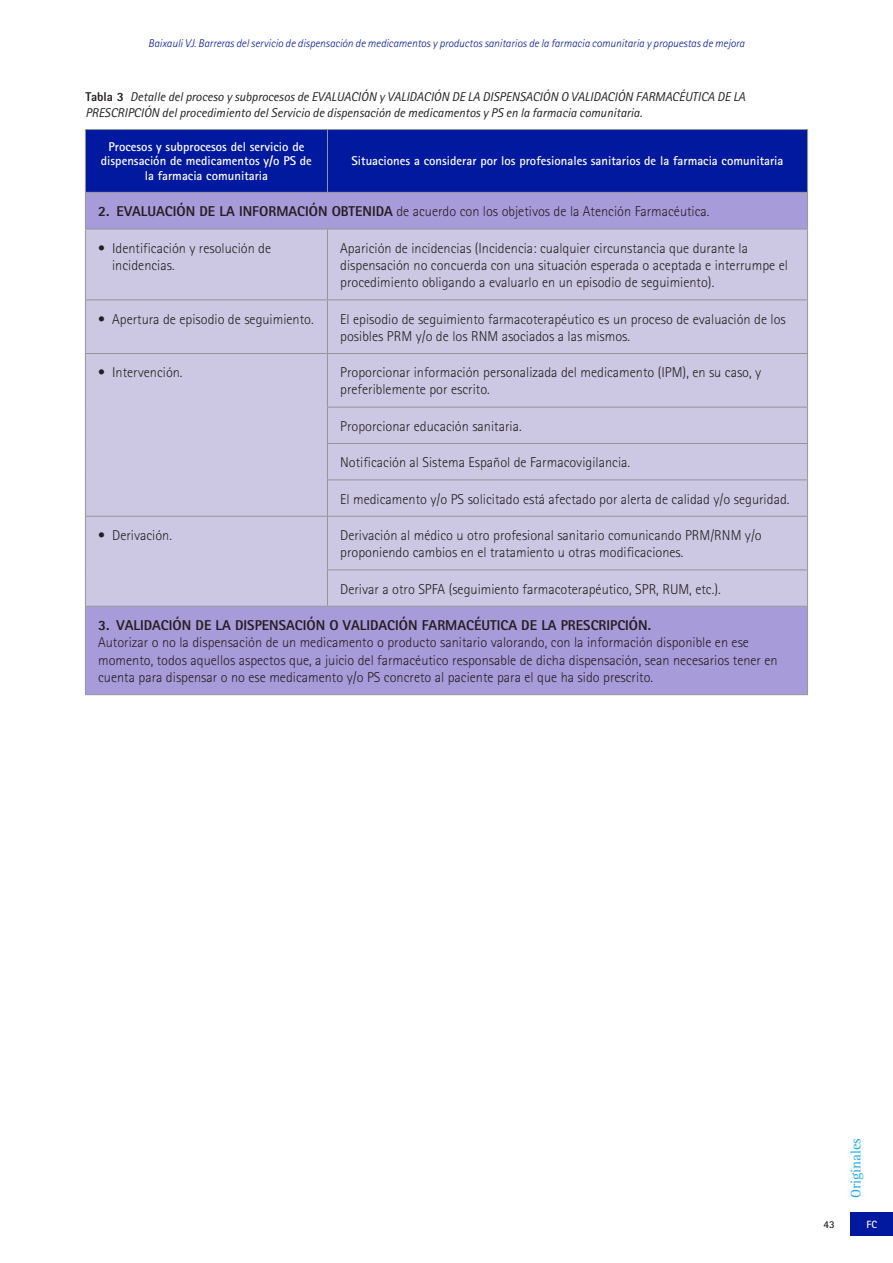
<style>
.page{position:relative;width:893px;height:1263px;background:#fff}
.page>*{position:absolute;margin:0;border:0;box-sizing:border-box;transform-origin:0 0}
.texto_tabla{font:300 14.25px/17.2px "Rotis Sans Serif";color:#231f20}
.texto_tabla-2{font:800 14.25px "Rotis Sans Serif";color:#231f20}
.t1{font:14.25px "Rotis Serif";color:#1bace3}
.texto_tabla_título{font:italic 12.75px/15.8px "Rotis Sans Serif";color:#231f20}
.texto_tabla_cabecera{font:700 12.75px/14.2px "Rotis Sans Serif";color:#fff;text-align:center}
.t2{font:italic 300 11.25px "Rotis Sans Serif";color:#00199f}
.t3{font:700 10.5px "Rotis Sans Serif";color:#231f20}
.t4{font:700 10.5px "Rotis Sans Serif";color:#fff}
.s1{font-weight:800;font-style:normal}
.s2{font-weight:800}
</style>
<div class="page">
<div style="left:850px;top:1212px;width:43px;height:23px;background:#00199f"></div>
<div style="left:86px;top:130px;width:721px;height:62px;background:#00199f"></div>
<div style="left:86px;top:193px;width:721px;height:501px;background:#a89bda"></div>
<div style="left:86px;top:230px;width:721px;height:376px;background:#ccc8e3"></div>
<hr style="left:85px;top:129px;width:242px;height:1px;background:#939598">
<hr style="left:85px;top:130px;width:1px;height:62px;background:#939598">
<hr style="left:327px;top:129px;width:481px;height:1px;background:#939598">
<hr style="left:327px;top:130px;width:1px;height:62px;background:#939598">
<hr style="left:807px;top:130px;width:1px;height:62px;background:#939598">
<hr style="left:85px;top:192px;width:242px;height:1px;background:#939598">
<hr style="left:85px;top:193px;width:1px;height:36px;background:#939598">
<hr style="left:327px;top:192px;width:481px;height:1px;background:#939598">
<hr style="left:807px;top:193px;width:1px;height:36px;background:#939598">
<hr style="left:85px;top:229px;width:242px;height:1px;background:#939598">
<hr style="left:85px;top:229px;width:1px;height:70px;background:#939598">
<hr style="left:327px;top:229px;width:481px;height:1px;background:#939598">
<hr style="left:327px;top:229px;width:1px;height:70px;background:#939598">
<hr style="left:807px;top:229px;width:1px;height:70px;background:#939598">
<hr style="left:85px;top:299px;width:242px;height:1px;background:#939598">
<hr style="left:85px;top:300px;width:1px;height:53px;background:#939598">
<hr style="left:327px;top:299px;width:481px;height:1px;background:#939598">
<hr style="left:327px;top:300px;width:1px;height:53px;background:#939598">
<hr style="left:807px;top:300px;width:1px;height:53px;background:#939598">
<hr style="left:85px;top:353px;width:242px;height:1px;background:#939598">
<hr style="left:85px;top:354px;width:1px;height:53px;background:#939598">
<hr style="left:85px;top:407px;width:1px;height:36px;background:#939598">
<hr style="left:85px;top:443px;width:1px;height:37px;background:#939598">
<hr style="left:85px;top:480px;width:1px;height:36px;background:#939598">
<hr style="left:327px;top:353px;width:481px;height:1px;background:#939598">
<hr style="left:327px;top:354px;width:1px;height:53px;background:#939598">
<hr style="left:807px;top:354px;width:1px;height:53px;background:#939598">
<hr style="left:327px;top:407px;width:481px;height:1px;background:#939598">
<hr style="left:327px;top:407px;width:1px;height:36px;background:#939598">
<hr style="left:807px;top:407px;width:1px;height:36px;background:#939598">
<hr style="left:327px;top:443px;width:481px;height:1px;background:#939598">
<hr style="left:327px;top:444px;width:1px;height:35px;background:#939598">
<hr style="left:807px;top:444px;width:1px;height:35px;background:#939598">
<hr style="left:327px;top:479px;width:481px;height:1px;background:#939598">
<hr style="left:327px;top:480px;width:1px;height:36px;background:#939598">
<hr style="left:807px;top:480px;width:1px;height:36px;background:#939598">
<hr style="left:85px;top:516px;width:242px;height:1px;background:#939598">
<hr style="left:85px;top:517px;width:1px;height:53px;background:#939598">
<hr style="left:85px;top:570px;width:1px;height:36px;background:#939598">
<hr style="left:327px;top:516px;width:481px;height:1px;background:#939598">
<hr style="left:327px;top:517px;width:1px;height:52px;background:#939598">
<hr style="left:807px;top:517px;width:1px;height:52px;background:#939598">
<hr style="left:327px;top:569px;width:481px;height:1px;background:#939598">
<hr style="left:327px;top:570px;width:1px;height:36px;background:#939598">
<hr style="left:807px;top:570px;width:1px;height:36px;background:#939598">
<hr style="left:85px;top:606px;width:242px;height:1px;background:#939598">
<hr style="left:85px;top:607px;width:1px;height:87px;background:#939598">
<hr style="left:327px;top:606px;width:481px;height:1px;background:#939598">
<hr style="left:807px;top:607px;width:1px;height:87px;background:#939598">
<hr style="left:85px;top:694px;width:242px;height:1px;background:#939598">
<hr style="left:327px;top:694px;width:481px;height:1px;background:#939598">
<p class="t2" style="left:148px;top:36px;width:598px">Baixauli VJ. Barreras del servicio de dispensación de medicamentos y productos sanitarios de la farmacia comunitaria y propuestas de mejora</p>
<p class="texto_tabla_título" style="left:85px;top:89px;width:661px"><span class="s1">Tabla 3</span> Detalle del proceso y subprocesos de EVALUACIÓN y VALIDACIÓN DE LA DISPENSACIÓN O VALIDACIÓN FARMACÉUTICA DE LA<br>PRESCRIPCIÓN del procedimiento del Servicio de dispensación de medicamentos y PS en la farmacia comunitaria.</p>
<p class="texto_tabla_cabecera" style="left:101px;top:139px;width:213px">Procesos y subprocesos del servicio de dispensación de medicamentos y/o PS de la farmacia comunitaria</p>
<p class="texto_tabla_cabecera" style="left:351px;top:154px;width:433px">Situaciones a considerar por los profesionales sanitarios de la farmacia comunitaria</p>
<p class="texto_tabla" style="left:98px;top:203px;width:613px"><span class="s2">2. EVALUACIÓN DE LA INFORMACIÓN OBTENIDA</span> de acuerdo con los objetivos de la Atención Farmacéutica.</p>
<p class="texto_tabla" style="left:112px;top:239px;width:161px;text-indent:-14px">• Identificación y resolución de incidencias.</p>
<p class="texto_tabla" style="left:340px;top:239px;width:449px">Aparición de incidencias (Incidencia: cualquier circunstancia que durante la dispensación no concuerda con una situación esperada o aceptada e interrumpe el procedimiento obligando a evaluarlo en un episodio de seguimiento).</p>
<p class="texto_tabla" style="left:98px;top:310px;width:217px">• Apertura de episodio de seguimiento.</p>
<p class="texto_tabla" style="left:340px;top:310px;width:447px">El episodio de seguimiento farmacoterapéutico es un proceso de evaluación de los posibles PRM y/o de los RNM asociados a las mismos.</p>
<p class="texto_tabla" style="left:98px;top:364px;width:86px">• Intervención.</p>
<p class="texto_tabla" style="left:340px;top:364px;width:423px">Proporcionar información personalizada del medicamento (IPM), en su caso, y preferiblemente por escrito.</p>
<p class="texto_tabla" style="left:340px;top:417px;width:183px">Proporcionar educación sanitaria.</p>
<p class="texto_tabla" style="left:340px;top:454px;width:291px">Notificación al Sistema Español de Farmacovigilancia.</p>
<p class="texto_tabla" style="left:340px;top:490px;width:451px">El medicamento y/o PS solicitado está afectado por alerta de calidad y/o seguridad.</p>
<p class="texto_tabla" style="left:98px;top:526px;width:75px">• Derivación.</p>
<p class="texto_tabla" style="left:340px;top:526px;width:423px">Derivación al médico u otro profesional sanitario comunicando PRM/RNM y/o proponiendo cambios en el tratamiento u otras modificaciones.</p>
<p class="texto_tabla" style="left:340px;top:580px;width:382px">Derivar a otro SPFA (seguimiento farmacoterapéutico, SPR, RUM, etc.).</p>
<p class="texto_tabla-2" style="left:98px;top:616px;width:554px">3. VALIDACIÓN DE LA DISPENSACIÓN O VALIDACIÓN FARMACÉUTICA DE LA PRESCRIPCIÓN.</p>
<p class="texto_tabla" style="left:98px;top:634px;width:681px">Autorizar o no la dispensación de un medicamento o producto sanitario valorando, con la información disponible en ese momento, todos aquellos aspectos que, a juicio del farmacéutico responsable de dicha dispensación, sean necesarios tener en cuenta para dispensar o no ese medicamento y/o PS concreto al paciente para el que ha sido prescrito.</p>
<p class="t1" style="left:848px;top:1198px;width:61px;rotate:-90deg">Originales</p>
<p class="t3" style="left:823px;top:1217px;width:13px">43</p>
<p class="t4" style="left:866px;top:1217px;width:12px">FC</p>
</div>
